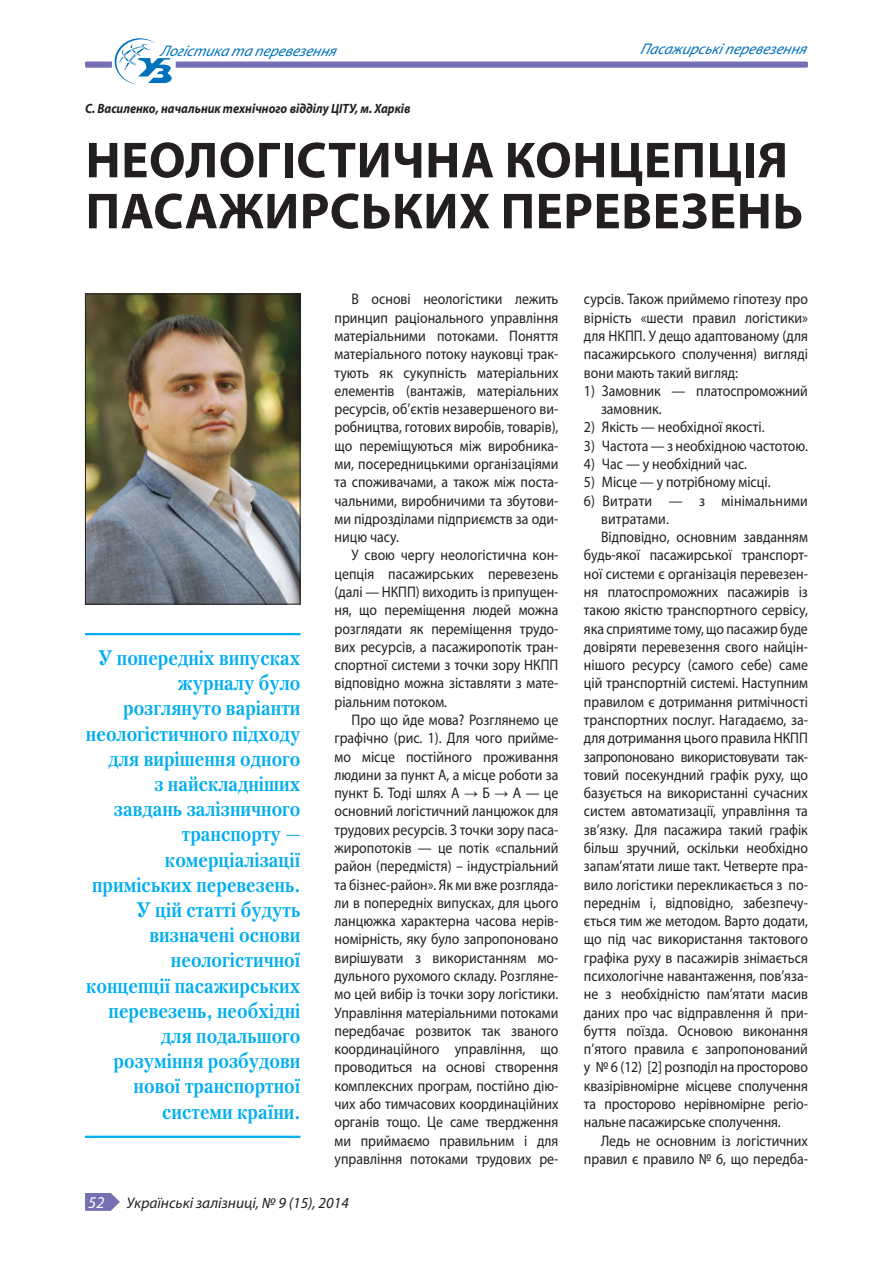
<style>
.page{position:relative;width:893px;height:1263px;background:#fff}
.page>*{position:absolute;margin:0;border:0;box-sizing:border-box;transform-origin:0 0}
.t1{font:700 51px/51px "Myriad Pro";letter-spacing:.01em;color:#231f20}
.t2{font:700 21px/25.2px "Petersburg C";color:#00aeef;text-align:right;scale:.9 1}
.t3{font:italic 16.5px "Myriad Pro";color:#fff}
.t4{font:15.3px/18.3px "Myriad Pro";color:#231f20;text-align:justify;scale:.9 1}
.t5{font:italic 15.3px "Myriad Pro";color:#0072bc}
.t6{font:15.3px "Myriad Pro";letter-spacing:-.025em;color:#231f20;scale:.9 1}
.t7{font:italic 15.3px "Myriad Pro";color:#231f20}
.t8{font:italic 700 13.5px "Myriad Pro";color:#231f20;scale:.9 1}
.s1{font-family:"Arial"}
</style>
<div class="page">
<hr style="left:85px;top:633px;width:215px;height:2px;background:#00aeef">
<hr style="left:85px;top:1136px;width:215px;height:2px;background:#00aeef">
<img style="left:87px;top:296px;width:211px;height:306px">
<div style="left:85px;top:294px;width:215px;height:310px;border:1px solid #231f20"></div>
<div style="left:85px;top:62px;width:723px;height:6px;background:#756fb3;border-radius:2px"></div>
<div style="left:112px;top:60px;width:64px;height:9px;background:#fff;border-radius:2px"></div>
<svg style="left:115px;top:38px;width:57px;height:46px"></svg>
<svg style="left:85px;top:1193px;width:35px;height:18px"></svg>
<p class="t5" style="left:160px;top:41px;width:182px">Логістикатаперевезення</p>
<p class="t5" style="left:640px;top:39px;width:172px">Пасажирськіперевезення</p>
<p class="t8" style="left:85px;top:100px;width:363px">С. Василенко, начальник технічного відділу ЦІТУ, м. Харків</p>
<h1 class="t1" style="left:86px;top:133px;width:454px">Неологістична конц</h1>
<h1 class="t1" style="left:86px;top:133px;width:719px;text-indent:558px">епція пасажирських перевезень</h1>
<p class="t2" style="left:86px;top:645px;width:240px">У попередніх випусках журналу було розглянуто варіанти неологістичного підходу для вирішення одного<br>з найскладніших завдань залізничного транспорту — комерціалізації приміських перевезень.<br>У цій статті будуть визначені основи неологістичної концепції пасажирських перевезень, необхідні для подальшого розуміння розбудови нової транспортної системи країни.</p>
<p class="t4" style="left:334px;top:290px;width:250px;text-indent:17px">В основі неологістики лежить принцип раціонального управління матеріальними потоками. Поняття матеріального потоку науковці трак&shy;тують як сукупність матеріальних елементів (вантажів, матеріальних ресурсів, об’єктів незавершеного ви&shy;робництва, готових виробів, товарів), що переміщуються між виробника&shy;ми, посередницькими організаціями та споживачами, а також між поста&shy;чальними, виробничими та збутови&shy;ми підрозділами підприємств за оди&shy;ницю часу.</p>
<p class="t4" style="left:334px;top:546px;width:250px;text-indent:17px">У свою чергу неологістична кон&shy;цепція пасажирських перевезень (далі — НКПП) виходить із припущен&shy;ня, що переміщення людей можна розглядати як переміщення трудо&shy;вих ресурсів, а пасажиропотік тран&shy;спортної системи з точки зору НКПП відповідно можна зіставляти з мате&shy;ріальним потоком.</p>
<p class="t4" style="left:334px;top:710px;width:250px;text-indent:17px">Про що йде мова? Розглянемо це графічно (рис. 1). Для чого прийме&shy;мо місце постійного проживання людини за пункт А, а місце роботи за пункт Б. Тоді шлях А <span class="s1">→</span> Б <span class="s1">→</span> А — це основний логістичний ланцюжок для трудових ресурсів. З точки зору паса&shy;жиропотоків — це потік «спальний район (передмістя) – індустріальний та бізнес-район». Як ми вже розгляда&shy;ли в попередніх випусках, для цього ланцюжка характерна часова нерів&shy;номірність, яку було запропоновано вирішувати з використанням мо&shy;дульного рухомого складу. Розгляне&shy;мо цей вибір із точки зору логістики.<br>Управління матеріальними потоками передбачає розвиток так званого координаційного управління, що проводиться на основі створення комплексних програм, постійно дію&shy;чих або тимчасових координаційних органів тощо. Це саме твердження ми приймаємо правильним і для управління потоками трудових ре-</p>
<p class="t3" style="left:88px;top:1192px;width:18px">52</p>
<p class="t7" style="left:127px;top:1193px;width:224px">Українські залізниці, № 9 (15), 2014</p>
<p class="t4" style="left:584px;top:290px;width:250px">сурсів. Також приймемо гіпотезу про вірність «шести правил логістики» для НКПП. У дещо адаптованому (для пасажирського сполучення) вигляді вони мають такий вигляд:</p>
<p class="t4" style="left:601px;top:381px;width:231px;text-indent:-17px">1) Замовник — платоспроможний замовник.</p>
<p class="t4" style="left:584px;top:418px;width:202px">2) Якість — необхідної якості.</p>
<p class="t4" style="left:584px;top:436px;width:250px">3) Частота — з необхідною частотою.</p>
<p class="t4" style="left:584px;top:454px;width:183px">4) Час — у необхідний час.</p>
<p class="t4" style="left:584px;top:473px;width:209px">5) Місце — у потрібному місці.</p>
<p class="t4" style="left:584px;top:491px;width:250px">6) Витрати — з мінімальними</p>
<p class="t4" style="left:601px;top:509px;width:77px">витратами.</p>
<p class="t4" style="left:601px;top:528px;width:231px">Відповідно, основним завданням</p>
<p class="t4" style="left:584px;top:546px;width:250px">будь-якої пасажирської транспорт-</p>
<p class="t4" style="left:584px;top:564px;width:250px">ної системи є організація перевезен-</p>
<p class="t4" style="left:584px;top:582px;width:250px">ня платоспроможних пасажирів із</p>
<p class="t4" style="left:584px;top:601px;width:250px">такою якістю транспортного сервісу,</p>
<p class="t4" style="left:584px;top:619px;width:250px">яка сприятиме тому, що пасажир буде</p>
<p class="t4" style="left:584px;top:637px;width:250px">довіряти перевезення свого найцін-</p>
<p class="t4" style="left:584px;top:656px;width:250px">нішого ресурсу (самого себе) саме</p>
<p class="t4" style="left:584px;top:674px;width:250px">цій транспортній системі. Наступним</p>
<p class="t4" style="left:584px;top:692px;width:250px">правилом є дотримання ритмічності</p>
<p class="t4" style="left:584px;top:710px;width:250px">транспортних послуг. Нагадаємо, за-</p>
<p class="t4" style="left:584px;top:729px;width:250px">для дотримання цього правила НКПП</p>
<p class="t6" style="left:584px;top:747px;width:250px">запропоновано використовувати так-</p>
<p class="t4" style="left:584px;top:765px;width:250px">товий посекундний графік руху, що</p>
<p class="t4" style="left:584px;top:784px;width:250px">базується на використанні сучасних</p>
<p class="t4" style="left:584px;top:802px;width:250px">систем автоматизації, управління та</p>
<p class="t4" style="left:584px;top:820px;width:250px">зв’язку. Для пасажира такий графік</p>
<p class="t4" style="left:584px;top:838px;width:250px">більш зручний, оскільки необхідно</p>
<p class="t4" style="left:584px;top:857px;width:250px">запам’ятати лише такт. Четверте пра-</p>
<p class="t4" style="left:584px;top:875px;width:250px">вило логістики перекликається з по-</p>
<p class="t4" style="left:584px;top:893px;width:250px">переднім і, відповідно, забезпечу-</p>
<p class="t4" style="left:584px;top:912px;width:250px">ється тим же методом. Варто додати,</p>
<p class="t4" style="left:584px;top:930px;width:250px">що під час використання тактового</p>
<p class="t4" style="left:584px;top:948px;width:250px">графіка руху в пасажирів знімається</p>
<p class="t4" style="left:584px;top:966px;width:249px">психологічне навантаження, пов’яза-</p>
<p class="t4" style="left:584px;top:985px;width:250px">не з необхідністю пам’ятати масив</p>
<p class="t4" style="left:584px;top:1003px;width:250px">даних про час відправлення й при-</p>
<p class="t4" style="left:584px;top:1021px;width:250px">буття поїзда. Основою виконання</p>
<p class="t4" style="left:584px;top:1040px;width:250px">п’ятого правила є запропонований</p>
<p class="t4" style="left:584px;top:1058px;width:250px">у № 6 (12) [2] розподіл на просторово</p>
<p class="t4" style="left:584px;top:1076px;width:250px">квазірівномірне місцеве сполучення</p>
<p class="t4" style="left:584px;top:1094px;width:250px">та просторово нерівномірне регіо-</p>
<p class="t4" style="left:584px;top:1113px;width:220px">нальне пасажирське сполучення.</p>
<p class="t4" style="left:601px;top:1131px;width:231px">Ледь не основним із логістичних</p>
<p class="t4" style="left:584px;top:1149px;width:250px">правил є правило № 6, що передба-</p>
</div>
